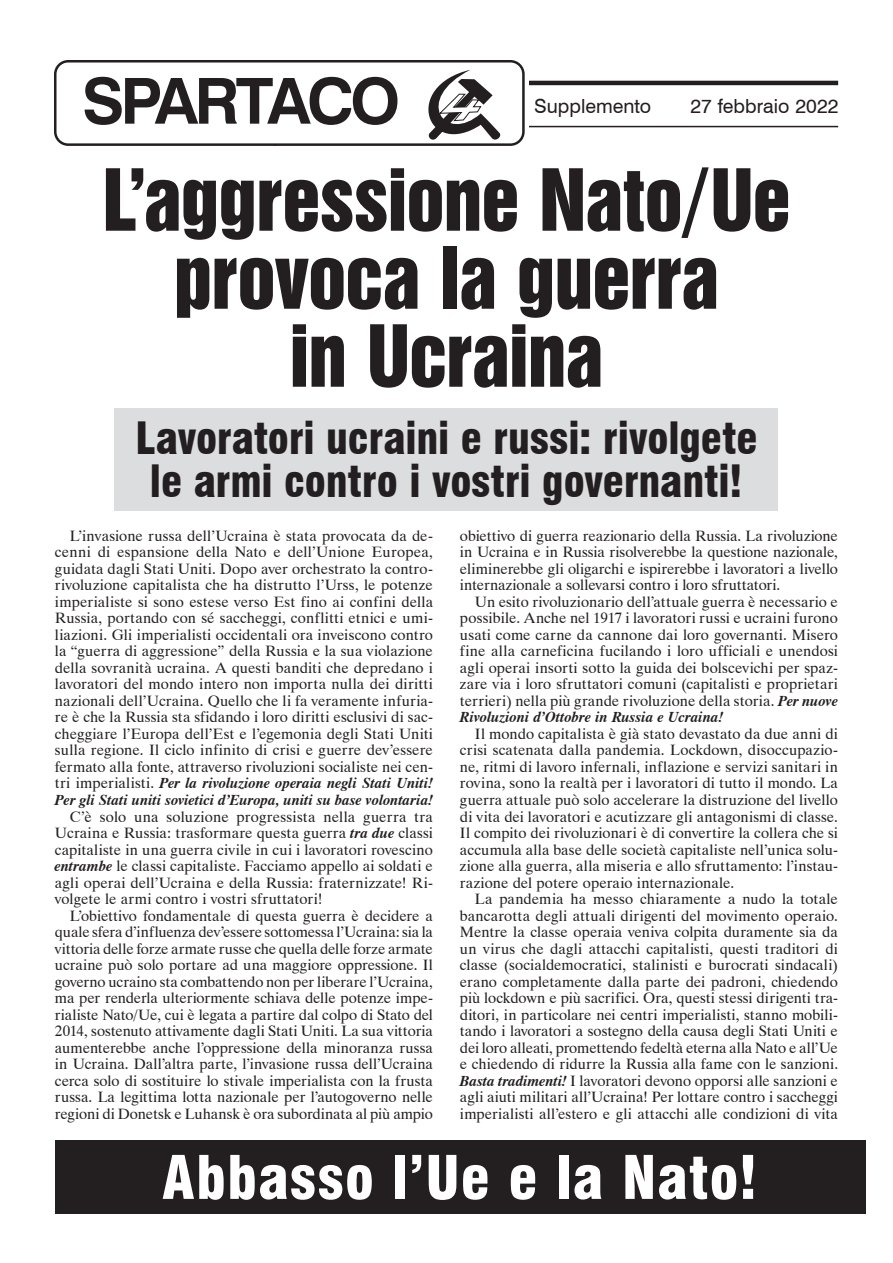
<style>
.page{position:relative;width:893px;height:1263px;background:#fff}
.page>*{position:absolute;margin:0;border:0;box-sizing:border-box;transform-origin:0 0}
.t1{font:78px/78px "Swiss 921 BT Regular A";letter-spacing:-.015em;color:#231f20;text-align:center}
.t2{font:900 condensed 58.5px "Swiss 721 BT";letter-spacing:.02em;color:#fff}
.t3{font:900 condensed 43.5px/43.5px "Swiss 721 BT";letter-spacing:-.005em;color:#231f20;text-align:center}
.t4{font:19.5px "Swiss 721 BT";color:#231f20}
.t5{font:15px/16.5px "Dutch 801 BT";letter-spacing:.005em;color:#231f20;text-align:justify}
.s1{font-weight:700;font-style:italic}
</style>
<div class="page">
<hr style="left:54px;top:81px;width:784px;height:4px;background:#231f20">
<hr style="left:54px;top:126px;width:784px;height:1px;background:#231f20">
<svg style="left:54px;top:60px;width:471px;height:86px"></svg>
<div style="left:115px;top:408px;width:663px;height:102px;background:#dcdddf"></div>
<div style="left:55px;top:1140px;width:810px;height:74px;background:#231f20"></div>
<h3 class="t4" style="left:534px;top:94px;width:118px">Supplemento</h3>
<h3 class="t4" style="left:691px;top:94px;width:149px">27 febbraio 2022</h3>
<h1 class="t1" style="left:102px;top:160px;width:690px">L’aggressione Nato/Ue provoca la guerra<br>in Ucraina</h1>
<h3 class="t3" style="left:135px;top:416px;width:624px">Lavoratori ucraini e russi: rivolgete le armi contro i vostri governanti!</h3>
<p class="t5" style="left:55px;top:527px;width:380px;text-indent:15px">L’invasione russa dell’Ucraina è stata provocata da de&shy;cenni di espansione della Nato e dell’Unione Europea, guidata dagli Stati Uniti. Dopo aver orchestrato la contro&shy;rivoluzione capitalista che ha distrutto l’Urss, le potenze imperialiste si sono estese verso Est fino ai confini della Russia, portando con sé saccheggi, conflitti etnici e umi&shy;liazioni. Gli imperialisti occidentali ora inveiscono contro la “guerra di aggressione” della Russia e la sua violazione della sovranità ucraina. A questi banditi che depredano i lavoratori del mondo intero non importa nulla dei diritti nazionali dell’Ucraina. Quello che li fa veramente infuria&shy;re è che la Russia sta sfidando i loro diritti esclusivi di sac&shy;cheggiare l’Europa dell’Est e l’egemonia degli Stati Uniti sulla regione. Il ciclo infinito di crisi e guerre dev’essere fermato alla fonte, attraverso rivoluzioni socialiste nei cen&shy;tri imperialisti. <span class="s1">Per la rivoluzione operaia negli Stati Uniti!<br>Per gli Stati uniti sovietici d’Europa, uniti su base volontaria!</span></p>
<p class="t5" style="left:55px;top:808px;width:380px;text-indent:15px">C’è solo una soluzione progressista nella guerra tra Ucraina e Russia: trasformare questa guerra <span class="s1">tra due</span> classi capitaliste in una guerra civile in cui i lavoratori rovescino <span class="s1">entrambe</span> le classi capitaliste. Facciamo appello ai soldati e agli operai dell’Ucraina e della Russia: fraternizzate! Ri&shy;volgete le armi contro i vostri sfruttatori!</p>
<p class="t5" style="left:55px;top:907px;width:380px;text-indent:15px">L’obiettivo fondamentale di questa guerra è decidere a quale sfera d’influenza dev’essere sottomessa l’Ucraina: sia la vittoria delle forze armate russe che quella delle forze armate ucraine può solo portare ad una maggiore oppressione. Il governo ucraino sta combattendo non per liberare l’Ucraina, ma per renderla ulteriormente schiava delle potenze impe&shy;rialiste Nato/Ue, cui è legata a partire dal colpo di Stato del 2014, sostenuto attivamente dagli Stati Uniti. La sua vittoria aumenterebbe anche l’oppressione della minoranza russa in Ucraina. Dall’altra parte, l’invasione russa dell’Ucraina cerca solo di sostituire lo stivale imperialista con la frusta russa. La legittima lotta nazionale per l’autogoverno nelle regioni di Donetsk e Luhansk è ora subordinata al più ampio</p>
<p class="t5" style="left:460px;top:527px;width:380px">obiettivo di guerra reazionario della Russia. La rivoluzione in Ucraina e in Russia risolverebbe la questione nazionale, eliminerebbe gli oligarchi e ispirerebbe i lavoratori a livello internazionale a sollevarsi contro i loro sfruttatori.</p>
<p class="t5" style="left:460px;top:593px;width:380px;text-indent:15px">Un esito rivoluzionario dell’attuale guerra è necessario e possibile. Anche nel 1917 i lavoratori russi e ucraini furono usati come carne da cannone dai loro governanti. Misero fine alla carneficina fucilando i loro ufficiali e unendosi agli operai insorti sotto la guida dei bolscevichi per spaz&shy;zare via i loro sfruttatori comuni (capitalisti e proprietari terrieri) nella più grande rivoluzione della storia. <span class="s1">Per nuove Rivoluzioni d’Ottobre in Russia e Ucraina!</span></p>
<p class="t5" style="left:460px;top:725px;width:380px;text-indent:15px">Il mondo capitalista è già stato devastato da due anni di crisi scatenata dalla pandemia. Lockdown, disoccupazio&shy;ne, ritmi di lavoro infernali, inflazione e servizi sanitari in rovina, sono la realtà per i lavoratori di tutto il mondo. La guerra attuale può solo accelerare la distruzione del livello di vita dei lavoratori e acutizzare gli antagonismi di classe.<br>Il compito dei rivoluzionari è di convertire la collera che si accumula alla base delle società capitaliste nell’unica solu&shy;zione alla guerra, alla miseria e allo sfruttamento: l’instau&shy;razione del potere operaio internazionale.</p>
<p class="t5" style="left:460px;top:890px;width:380px;text-indent:15px">La pandemia ha messo chiaramente a nudo la totale bancarotta degli attuali dirigenti del movimento operaio.<br>Mentre la classe operaia veniva colpita duramente sia da un virus che dagli attacchi capitalisti, questi traditori di classe (socialdemocratici, stalinisti e burocrati sindacali) erano completamente dalla parte dei padroni, chiedendo più lockdown e più sacrifici. Ora, questi stessi dirigenti tra&shy;ditori, in particolare nei centri imperialisti, stanno mobili&shy;tando i lavoratori a sostegno della causa degli Stati Uniti e dei loro alleati, promettendo fedeltà eterna alla Nato e all’Ue e chiedendo di ridurre la Russia alla fame con le sanzioni.<br><span class="s1">Basta tradimenti!</span> I lavoratori devono opporsi alle sanzioni e agli aiuti militari all’Ucraina! Per lottare contro i saccheggi imperialisti all’estero e gli attacchi alle condizioni di vita</p>
<h2 class="t2" style="left:162px;top:1142px;width:597px">Abbasso l’Ue e la Nato!</h2>
</div>
